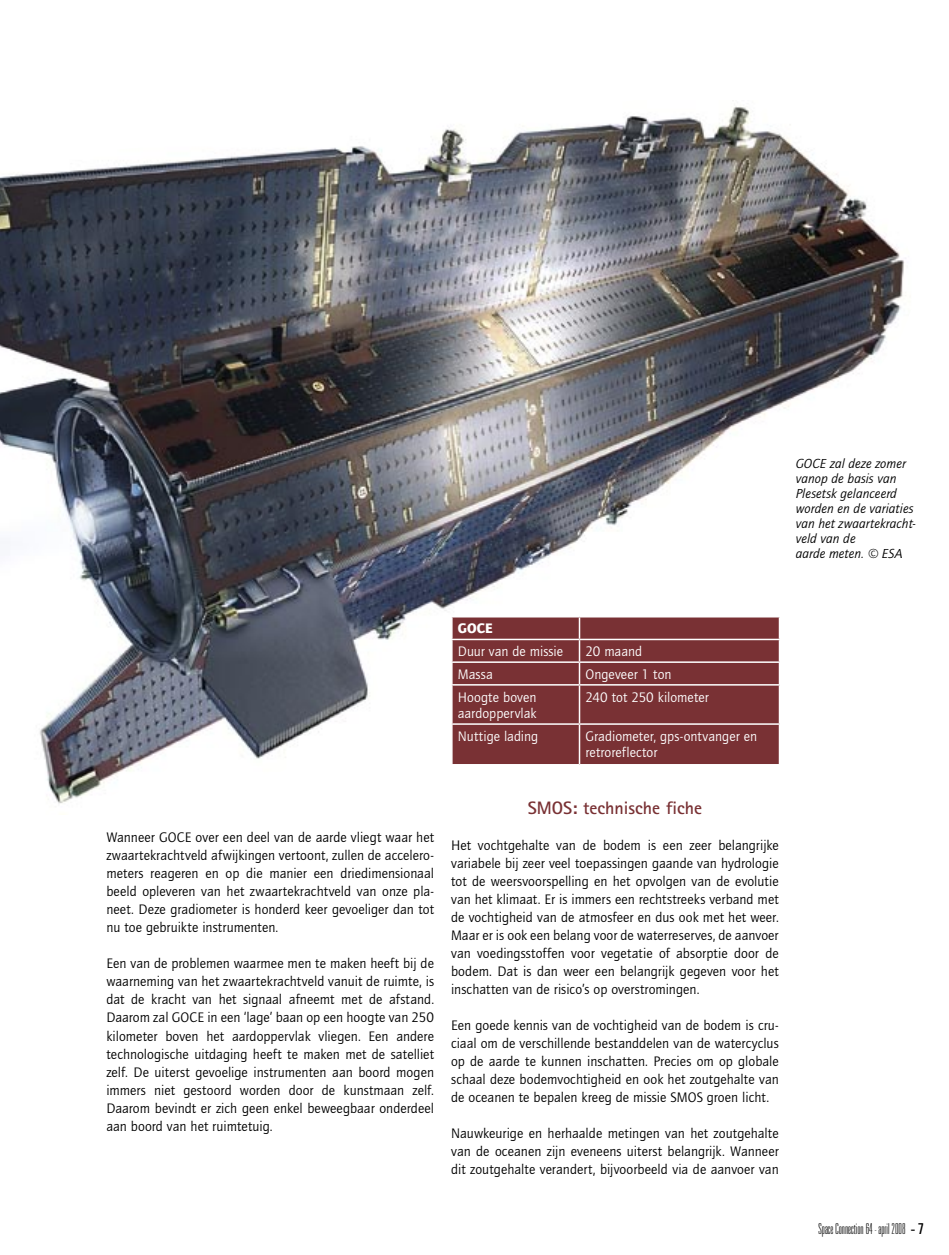
<style>
.page{position:relative;width:949px;height:1255px;background:#fff}
.page>*{position:absolute;margin:0;border:0;box-sizing:border-box;transform-origin:0 0}
.Tussentitel{font:700 18px "Rotis Sans Serif";color:#793134}
.Normaal{font:100 ultra-condensed 15px "Univers LT Std";color:#000;scale:1.05 1}
.Brood{font:14.25px/18px "Quay Sans";letter-spacing:.005em;color:#000;text-align:justify}
.Brood-2{font:14.25px/16.5px "Quay Sans";letter-spacing:.005em;color:#fff}
.Brood-3{font:900 14.25px "Quay Sans";color:#fff}
.Bijschrift{font:italic 13.5px/15px "Quay Sans";letter-spacing:.005em;color:#000}
.s1{font-weight:400}
</style>
<div class="page">
<img style="left:0;top:100px;width:906px;height:704px">
<div style="left:452px;top:617px;width:326px;height:147px;background:#793134"></div>
<hr style="left:451px;top:616px;width:128px;height:1px;background:#fff">
<hr style="left:579px;top:616px;width:201px;height:1px;background:#fff">
<hr style="left:578px;top:617px;width:2px;height:21px;background:#fff">
<hr style="left:778px;top:617px;width:2px;height:21px;background:#fff">
<hr style="left:451px;top:638px;width:128px;height:2px;background:#fff">
<hr style="left:579px;top:638px;width:201px;height:2px;background:#fff">
<hr style="left:578px;top:640px;width:2px;height:21px;background:#fff">
<hr style="left:778px;top:640px;width:2px;height:21px;background:#fff">
<hr style="left:451px;top:661px;width:128px;height:2px;background:#fff">
<svg style="left:451px;top:617px;width:1px;height:67px"></svg>
<hr style="left:579px;top:661px;width:201px;height:2px;background:#fff">
<hr style="left:578px;top:663px;width:2px;height:21px;background:#fff">
<hr style="left:778px;top:663px;width:2px;height:21px;background:#fff">
<hr style="left:451px;top:684px;width:128px;height:1px;background:#fff">
<hr style="left:451px;top:685px;width:1px;height:38px;background:#fff">
<hr style="left:579px;top:684px;width:201px;height:1px;background:#fff">
<hr style="left:578px;top:685px;width:2px;height:38px;background:#fff">
<hr style="left:778px;top:685px;width:2px;height:38px;background:#fff">
<hr style="left:451px;top:723px;width:128px;height:1px;background:#fff">
<hr style="left:451px;top:724px;width:1px;height:40px;background:#fff">
<hr style="left:579px;top:723px;width:201px;height:1px;background:#fff">
<hr style="left:578px;top:724px;width:2px;height:40px;background:#fff">
<hr style="left:778px;top:724px;width:2px;height:40px;background:#fff">
<hr style="left:451px;top:764px;width:128px;height:1px;background:#fff">
<hr style="left:579px;top:764px;width:201px;height:1px;background:#fff">
<p class="Bijschrift" style="left:795px;top:456px;width:122px">GOCE zal deze zomer vanop de basis van<br>Plesetsk gelanceerd worden en de variaties van het zwaartekracht&shy;veld van de<br>aarde meten. © ESA</p>
<p class="Brood-3" style="left:457px;top:620px;width:36px">GOCE</p>
<p class="Brood-2" style="left:457px;top:643px;width:107px">Duur van de missie</p>
<p class="Brood-2" style="left:585px;top:643px;width:58px">20 maand</p>
<p class="Brood-2" style="left:457px;top:666px;width:36px">Massa</p>
<p class="Brood-2" style="left:585px;top:666px;width:87px">Ongeveer 1 ton</p>
<p class="Brood-2" style="left:457px;top:688px;width:80px">Hoogte boven aardoppervlak</p>
<p class="Brood-2" style="left:585px;top:688px;width:125px">240 tot 250 kilometer</p>
<p class="Brood-2" style="left:457px;top:728px;width:82px">Nuttige lading</p>
<p class="Brood-2" style="left:585px;top:728px;width:173px">Gradiometer, gps-ontvanger en retroreflector</p>
<p class="Brood" style="left:106px;top:828px;width:329px">Wanneer GOCE over een deel van de aarde vliegt waar het zwaartekrachtveld afwijkingen vertoont, zullen de accelero&shy;meters reageren en op die manier een driedimensionaal beeld opleveren van het zwaartekrachtveld van onze pla&shy;neet. Deze gradiometer is honderd keer gevoeliger dan tot nu toe gebruikte instrumenten.</p>
<p class="Brood" style="left:106px;top:954px;width:329px">Een van de problemen waarmee men te maken heeft bij de waarneming van het zwaartekrachtveld vanuit de ruimte, is dat de kracht van het signaal afneemt met de afstand.<br>Daarom zal GOCE in een ‘lage’ baan op een hoogte van 250 kilometer boven het aardoppervlak vliegen. Een andere technologische uitdaging heeft te maken met de satelliet zelf. De uiterst gevoelige instrumenten aan boord mogen immers niet gestoord worden door de kunstmaan zelf.<br>Daarom bevindt er zich geen enkel beweegbaar onderdeel aan boord van het ruimtetuig.</p>
<p class="Tussentitel" style="left:527px;top:796px;width:176px">SMOS: technische fiche</p>
<p class="Brood" style="left:451px;top:836px;width:329px">Het vochtgehalte van de bodem is een zeer belangrijke variabele bij zeer veel toepassingen gaande van hydrologie tot de weersvoorspelling en het opvolgen van de evolutie van het klimaat. Er is immers een rechtstreeks verband met de vochtigheid van de atmosfeer en dus ook met het weer.<br>Maar er is ook een belang voor de waterreserves, de aanvoer van voedingsstoffen voor vegetatie of absorptie door de bodem. Dat is dan weer een belangrijk gegeven voor het inschatten van de risico’s op overstromingen.</p>
<p class="Brood" style="left:451px;top:1016px;width:329px">Een goede kennis van de vochtigheid van de bodem is cru&shy;ciaal om de verschillende bestanddelen van de watercyclus op de aarde te kunnen inschatten. Precies om op globale schaal deze bodemvochtigheid en ook het zoutgehalte van de oceanen te bepalen kreeg de missie SMOS groen licht.</p>
<p class="Brood" style="left:451px;top:1124px;width:329px">Nauwkeurige en herhaalde metingen van het zoutgehalte van de oceanen zijn eveneens uiterst belangrijk. Wanneer dit zoutgehalte verandert, bijvoorbeeld via de aanvoer van</p>
<p class="Normaal" style="left:818px;top:1220px;width:102px">SpaceConnection 64 - april 2008 <span class="s1">- 7</span></p>
</div>
